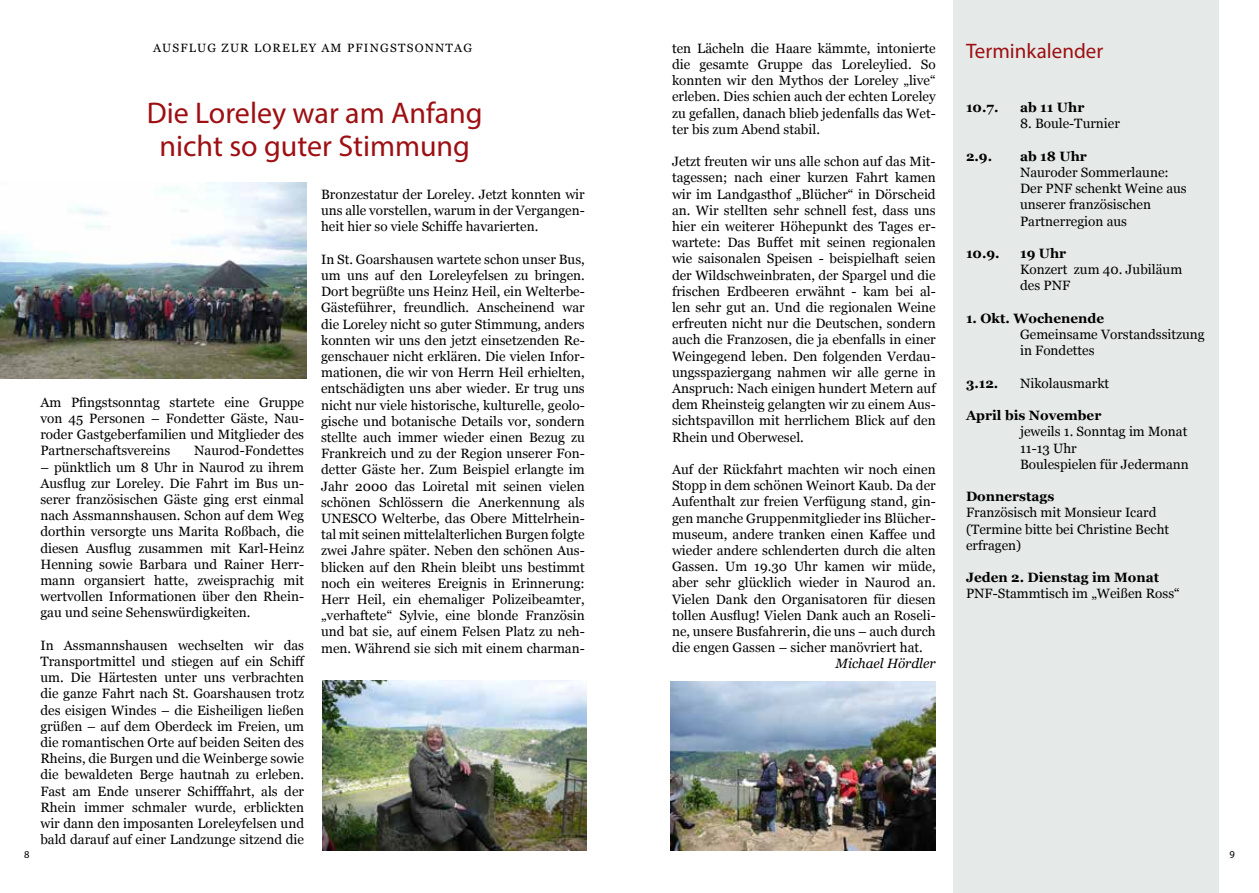
<style>
.page{position:relative;width:1259px;height:893px;background:#fff}
.page>*{position:absolute;margin:0;border:0;box-sizing:border-box;transform-origin:0 0}
.t1{font:30px/33px "Myriad Pro";color:#9d0f12;text-align:center}
.t2{font:21px "Myriad Pro";color:#9d0f12}
.t3{font:13.5px/16.2px "Georgia";color:#000;text-align:justify}
.t4{font:700 13.5px "Georgia";color:#000}
.t5{font:italic 13.5px "Georgia";color:#000}
.t6{font:12px "Georgia";letter-spacing:.1em;color:#000}
.t7{font:10.5px "Myriad Pro";color:#000}
</style>
<div class="page">
<div style="left:952px;top:0;width:266px;height:893px;background:#e5e9e8"></div>
<img style="left:0;top:183px;width:306px;height:195px">
<img style="left:322px;top:680px;width:265px;height:170px">
<img style="left:670px;top:681px;width:265px;height:169px">
<p class="t6" style="left:153px;top:39px;width:321px">AUSFLUG ZUR LORELEY AM PFINGSTSONNTAG</p>
<p class="t3" style="left:672px;top:39px;width:265px">ten Lächeln die Haare kämmte, intonierte die gesamte Gruppe das Loreleylied. So konnten wir den Mythos der Loreley „live“ erleben. Dies schien auch der echten Loreley zu gefallen, danach blieb jedenfalls das Wet&shy;ter bis zum Abend stabil.</p>
<p class="t3" style="left:672px;top:153px;width:265px">Jetzt freuten wir uns alle schon auf das Mit&shy;tagessen; nach einer kurzen Fahrt kamen wir im Landgasthof „Blücher“ in Dörscheid an. Wir stellten sehr schnell fest, dass uns hier ein weiterer Höhepunkt des Tages er&shy;wartete: Das Buffet mit seinen regionalen wie saisonalen Speisen - beispielhaft seien der Wildschweinbraten, der Spargel und die frischen Erdbeeren erwähnt - kam bei al&shy;len sehr gut an. Und die regionalen Weine erfreuten nicht nur die Deutschen, sondern auch die Franzosen, die ja ebenfalls in einer Weingegend leben. Den folgenden Verdau&shy;ungsspaziergang nahmen wir alle gerne in Anspruch: Nach einigen hundert Metern auf dem Rheinsteig gelangten wir zu einem Aus&shy;sichtspavillon mit herrlichem Blick auf den Rhein und Oberwesel.</p>
<p class="t3" style="left:672px;top:461px;width:265px">Auf der Rückfahrt machten wir noch einen Stopp in dem schönen Weinort Kaub. Da der Aufenthalt zur freien Verfügung stand, gin&shy;gen manche Gruppenmitglieder ins Blücher&shy;museum, andere tranken einen Kaffee und wieder andere schlenderten durch die alten Gassen. Um 19.30 Uhr kamen wir müde, aber sehr glücklich wieder in Naurod an.<br>Vielen Dank den Organisatoren für diesen tollen Ausflug! Vielen Dank auch an Roseli&shy;ne, unsere Busfahrerin, die uns – auch durch die engen Gassen – sicher manövriert hat.</p>
<p class="t5" style="left:835px;top:654px;width:102px">Michael Hördler</p>
<h1 class="t1" style="left:147px;top:96px;width:337px">Die Loreley war am Anfang nicht so guter Stimmung</h1>
<p class="t3" style="left:321px;top:186px;width:265px">Bronzestatur der Loreley. Jetzt konnten wir uns alle vorstellen, warum in der Vergangen&shy;heit hier so viele Schiffe havarierten.</p>
<p class="t3" style="left:321px;top:250px;width:265px">In St. Goarshausen wartete schon unser Bus, um uns auf den Loreleyfelsen zu bringen.<br>Dort begrüßte uns Heinz Heil, ein Welterbe-Gästeführer, freundlich. Anscheinend war die Loreley nicht so guter Stimmung, anders konnten wir uns den jetzt einsetzenden Re&shy;genschauer nicht erklären. Die vielen Infor&shy;mationen, die wir von Herrn Heil erhielten, entschädigten uns aber wieder. Er trug uns nicht nur viele historische, kulturelle, geolo&shy;gische und botanische Details vor, sondern stellte auch immer wieder einen Bezug zu Frankreich und zu der Region unserer Fon&shy;detter Gäste her. Zum Beispiel erlangte im Jahr 2000 das Loiretal mit seinen vielen schönen Schlössern die Anerkennung als UNESCO Welterbe, das Obere Mittelrhein&shy;tal mit seinen mittelalterlichen Burgen folgte zwei Jahre später. Neben den schönen Aus&shy;blicken auf den Rhein bleibt uns bestimmt noch ein weiteres Ereignis in Erinnerung:<br>Herr Heil, ein ehemaliger Polizeibeamter, „verhaftete“ Sylvie, eine blonde Französin und bat sie, auf einem Felsen Platz zu neh&shy;men. Während sie sich mit einem charman-</p>
<p class="t3" style="left:40px;top:393px;width:265px">Am Pfingstsonntag startete eine Gruppe von 45 Personen – Fondetter Gäste, Nau&shy;roder Gastgeberfamilien und Mitglieder des Partnerschaftsvereins</p>
<p class="t3" style="left:194px;top:442px;width:111px">Naurod-Fondettes</p>
<p class="t3" style="left:40px;top:458px;width:265px">– pünktlich um 8 Uhr in Naurod zu ihrem Ausflug zur Loreley. Die Fahrt im Bus un&shy;serer französischen Gäste ging erst einmal nach Assmannshausen. Schon auf dem Weg dorthin versorgte uns Marita Roßbach, die diesen Ausflug zusammen mit Karl-Heinz Henning sowie Barbara und Rainer Herr&shy;mann organsiert hatte, zweisprachig mit wertvollen Informationen über den Rhein&shy;gau und seine Sehenswürdigkeiten.</p>
<p class="t3" style="left:40px;top:636px;width:266px">In Assmannshausen wechselten wir das Transportmittel und stiegen auf ein Schiff um. Die Härtesten unter uns verbrachten die ganze Fahrt nach St. Goarshausen trotz des eisigen Windes – die Eisheiligen ließen grüßen – auf dem Oberdeck im Freien, um die romantischen Orte auf beiden Seiten des Rheins, die Burgen und die Weinberge sowie die bewaldeten Berge hautnah zu erleben.<br>Fast am Ende unserer Schifffahrt, als der Rhein immer schmaler wurde, erblickten wir dann den imposanten Loreleyfelsen und bald darauf auf einer Landzunge sitzend die</p>
<h2 class="t2" style="left:966px;top:38px;width:139px">Terminkalender</h2>
<p class="t4" style="left:966px;top:97px;width:34px">10.7.</p>
<p class="t4" style="left:1020px;top:97px;width:66px">ab 11 Uhr</p>
<p class="t3" style="left:1020px;top:115px;width:101px">8. Boule-Turnier</p>
<p class="t4" style="left:966px;top:146px;width:28px">2.9.</p>
<p class="t4" style="left:1020px;top:146px;width:68px">ab 18 Uhr</p>
<p class="t3" style="left:1020px;top:164px;width:168px;text-align:left">Nauroder Sommerlaune:<br>Der PNF schenkt Weine aus unserer französischen<br>Partnerregion aus</p>
<p class="t4" style="left:966px;top:243px;width:35px">10.9.</p>
<p class="t4" style="left:1020px;top:243px;width:48px">19 Uhr</p>
<p class="t3" style="left:1020px;top:261px;width:164px">Konzert zum 40. Jubiläum des PNF</p>
<p class="t4" style="left:966px;top:308px;width:140px">1. Okt. Wochenende</p>
<p class="t3" style="left:1020px;top:326px;width:186px">Gemeinsame Vorstandssitzung in Fondettes</p>
<p class="t4" style="left:966px;top:373px;width:34px">3.12.</p>
<p class="t3" style="left:1020px;top:374px;width:91px">Nikolausmarkt</p>
<p class="t4" style="left:966px;top:405px;width:137px">April bis November</p>
<p class="t3" style="left:1020px;top:423px;width:170px;text-align:left">jeweils 1. Sonntag im Monat<br>11-13 Uhr<br>Boulespielen für Jedermann</p>
<p class="t4" style="left:966px;top:486px;width:90px">Donnerstags</p>
<p class="t3" style="left:966px;top:504px;width:205px;text-align:left">Französisch mit Monsieur Icard (Termine bitte bei Christine Becht erfragen)</p>
<p class="t4" style="left:966px;top:567px;width:195px">Jeden 2. Dienstag im Monat</p>
<p class="t3" style="left:966px;top:585px;width:215px">PNF-Stammtisch im „Weißen Ross“</p>
<p class="t7" style="left:24px;top:848px;width:7px">8</p>
<p class="t7" style="left:1229px;top:848px;width:7px">9</p>
</div>
